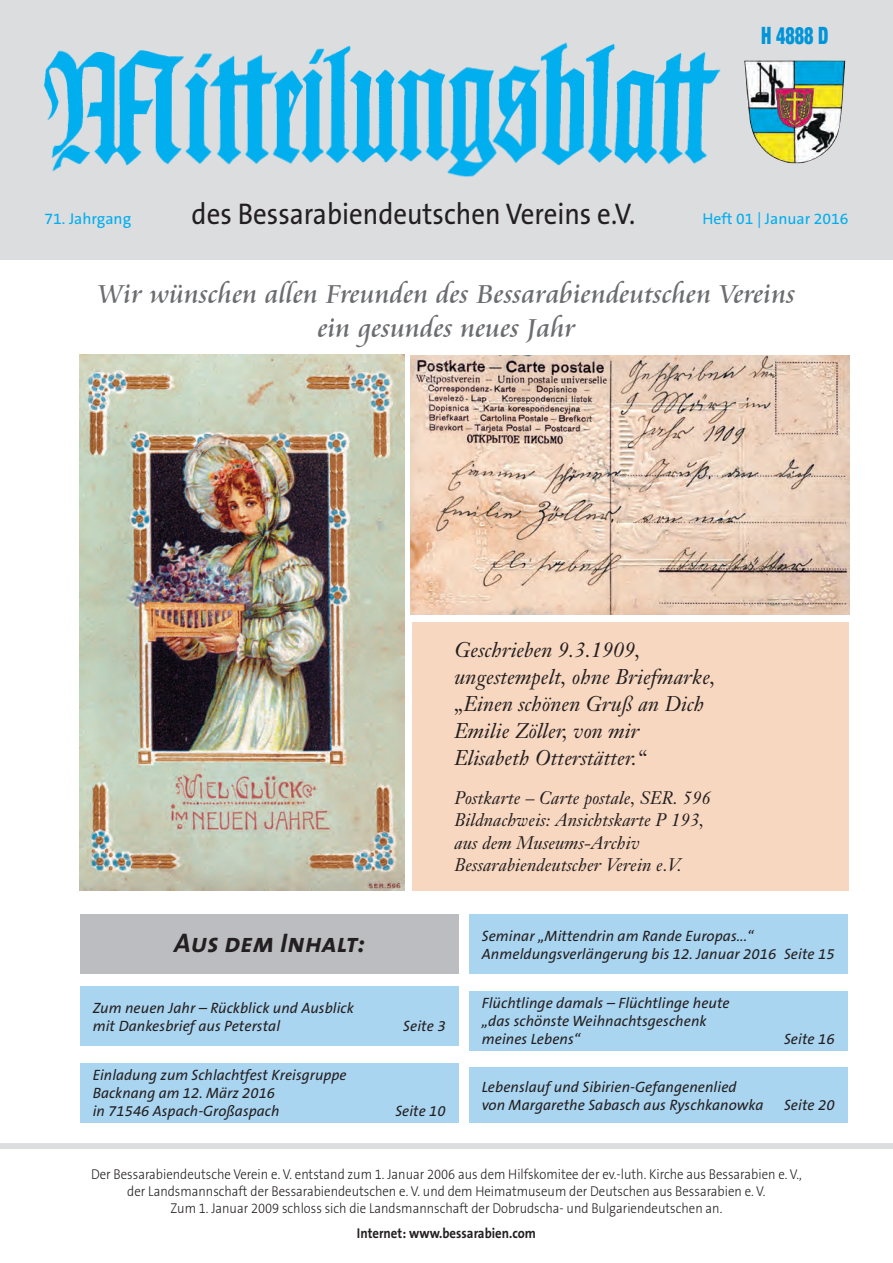
<style>
.page{position:relative;width:893px;height:1263px;background:#fff}
.page>*{position:absolute;margin:0;border:0;box-sizing:border-box;transform-origin:0 0}
.t1{font:30px "The Sans B5 Plain";color:#231f20;scale:.9 1}
.t2{font:28.5px/34.2px "Cataneo BT";color:#6c6d70;text-align:center}
.t3{font:italic 27px "The Sans Bold Caps";color:#231f20}
.t4{font:900 condensed 24px "Helvetica Neue";color:#0095d9;scale:.75 1}
.t5{font:italic 21px/27px "Janson Text";letter-spacing:.005em;color:#231f20}
.t6{font:italic 18px/22.5px "Janson Text";letter-spacing:.005em;color:#231f20}
.t7{font:15.75px "The Sans B5 Plain";color:#00aeef}
.t8{font:italic 15px/18px "The Sans B5 Plain";letter-spacing:.005em;color:#231f20}
.t9{font:300 14.25px/17.1px "The Sans B3";color:#231f20;text-align:center;scale:.9 1}
.t10{font:700 14.25px "The Sans B7";color:#231f20;scale:.9 1}
</style>
<div class="page">
<div style="left:0;top:0;width:893px;height:260px;background:#dcdddf"></div>
<img style="left:44px;top:42px;width:677px;height:135px">
<img style="left:744px;top:60px;width:101px;height:103px">
<div style="left:0;top:1143px;width:893px;height:6px;background:#dcdddf"></div>
<img style="left:79px;top:354px;width:325px;height:536px">
<img style="left:411px;top:355px;width:438px;height:260px">
<div style="left:80px;top:914px;width:378px;height:60px;background:#bcbdc0"></div>
<div style="left:469px;top:914px;width:378px;height:60px;background:#aad5f1"></div>
<div style="left:80px;top:1063px;width:378px;height:60px;background:#aad5f1"></div>
<div style="left:80px;top:986px;width:378px;height:60px;background:#aad5f1"></div>
<div style="left:469px;top:991px;width:378px;height:59px;background:#aad5f1"></div>
<div style="left:469px;top:1067px;width:378px;height:56px;background:#aad5f1"></div>
<div style="left:412px;top:622px;width:436px;height:268px;background:#f8d7c0"></div>
<h3 class="t4" style="left:761px;top:20px;width:91px">H 4888 D</h3>
<p class="t7" style="left:45px;top:211px;width:88px">71. Jahrgang</p>
<h1 class="t1" style="left:192px;top:198px;width:495px">des Bessarabiendeutschen Vereins e.V.</h1>
<p class="t7" style="left:703px;top:211px;width:147px">Heft 01 | Januar 2016</p>
<h2 class="t2" style="left:98px;top:277px;width:699px">Wir wünschen allen Freunden des Bessarabiendeutschen Vereins ein gesundes neues Jahr</h2>
<h3 class="t5" style="left:454px;top:636px;width:263px">Geschrieben 9.3.1909, ungestempelt, ohne Briefmarke, „Einen schönen Gruß an Dich<br>Emilie Zöller, von mir<br>Elisabeth Otterstätter.“</h3>
<p class="t6" style="left:454px;top:786px;width:258px">Postkarte – Carte postale, SER. 596<br>Bildnachweis: Ansichtskarte P 193, aus dem Museums-Archiv<br>Bessarabiendeutscher Verein e.V.</p>
<h3 class="t3" style="left:174px;top:920px;width:192px">Aus dem Inhalt:</h3>
<p class="t8" style="left:482px;top:927px;width:354px">Seminar „Mittendrin am Rande Europas...“<br>Anmeldungsverlängerung bis 12. Januar 2016 Seite 15</p>
<p class="t8" style="left:93px;top:999px;width:263px">Zum neuen Jahr – Rückblick und Ausblick mit Dankesbrief aus Peterstal</p>
<p class="t8" style="left:93px;top:1067px;width:256px">Einladung zum Schlachtfest Kreisgruppe<br>Backnang am 12. März 2016<br>in 71546 Aspach-Großaspach</p>
<p class="t8" style="left:403px;top:1017px;width:44px">Seite 3</p>
<p class="t8" style="left:395px;top:1103px;width:52px">Seite 10</p>
<p class="t8" style="left:482px;top:995px;width:249px">Flüchtlinge damals – Flüchtlinge heute „das schönste Weihnachtsgeschenk meines Lebens“</p>
<p class="t8" style="left:482px;top:1078px;width:283px">Lebenslauf und Sibirien-Gefangenenlied von Margarethe Sabasch aus Ryschkanowka</p>
<p class="t8" style="left:784px;top:1031px;width:52px">Seite 16</p>
<p class="t8" style="left:784px;top:1096px;width:52px">Seite 20</p>
<p class="t9" style="left:91px;top:1166px;width:791px">Der Bessarabiendeutsche Verein e. V. entstand zum 1. Januar 2006 aus dem Hilfskomitee der ev.-luth. Kirche aus Bessarabien e. V., der Landsmannschaft der Bessarabiendeutschen e. V. und dem Heimatmuseum der Deutschen aus Bessarabien e. V.<br>Zum 1. Januar 2009 schloss sich die Landsmannschaft der Dobrudscha- und Bulgariendeutschen an.</p>
<p class="t10" style="left:357px;top:1225px;width:200px">Internet: www.bessarabien.com</p>
</div>
